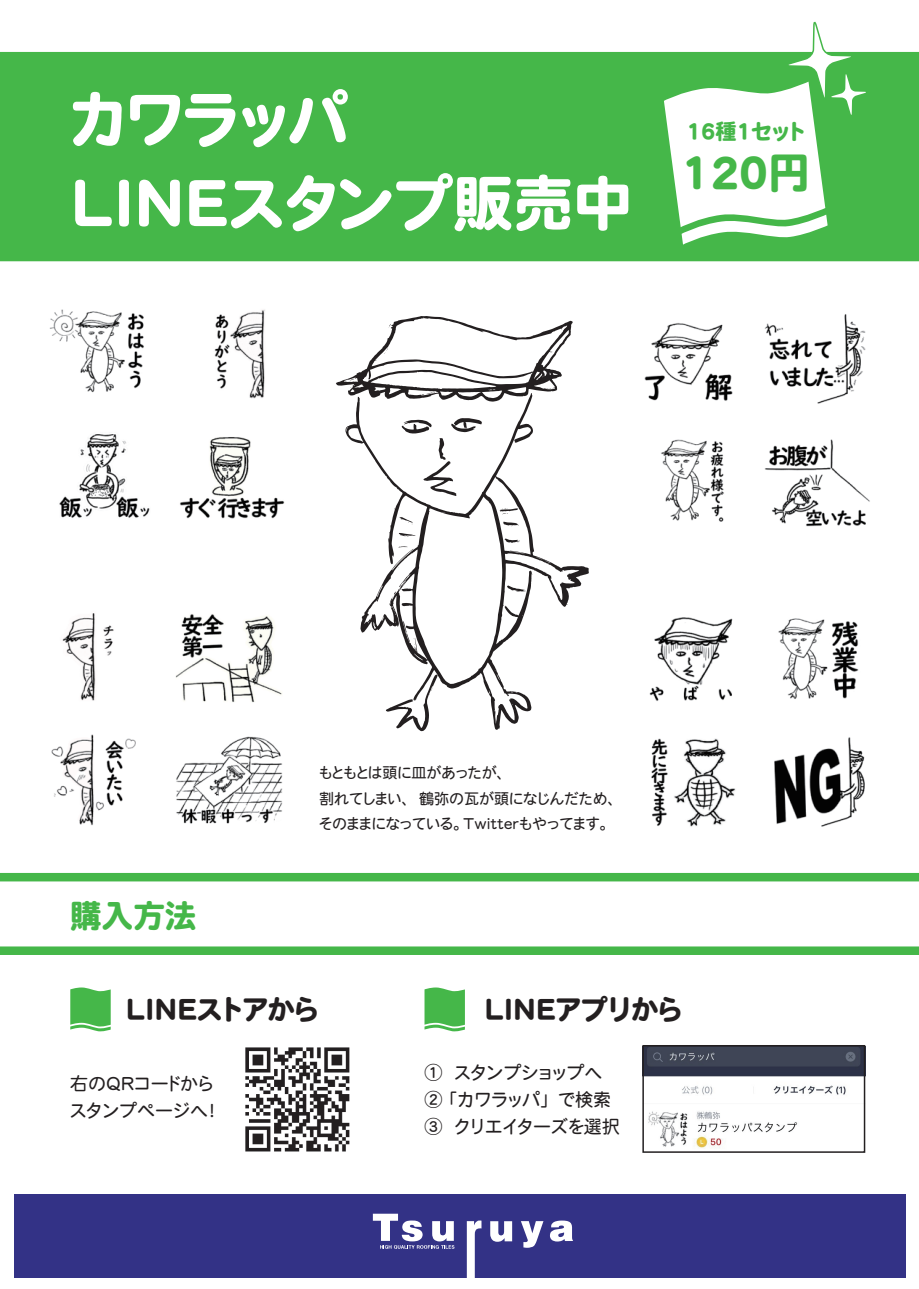
<style>
.page{position:relative;width:919px;height:1289px;background:#fff}
.page>*{position:absolute;margin:0;border:0;box-sizing:border-box;transform-origin:0 0}
.t1{font:60px/84px "HGP Heisei Marugothictai W8";color:#fff}
.t2{font:42px "HGP Heisei Marugothictai W8";color:#45b749}
.t3{font:31.5px "HGP Heisei Marugothictai W8";color:#45b749}
.t4{font:27px "HGP Heisei Marugothictai W8";color:#231f20}
.t5{font:21px "HGP Heisei Marugothictai W8";color:#45b749}
.t6{font:18px/27px "HGP Heisei Marugothictai W4";color:#231f20}
.t7{font:15px/25.5px "HGP Heisei Marugothictai W4";color:#231f20}
</style>
<div class="page">
<div style="left:0;top:52px;width:918px;height:209px;background:#45b749"></div>
<img style="left:245px;top:1047px;width:105px;height:105px">
<svg style="left:0;top:946px;width:918px;height:9px;background:#4fba52"></svg>
<img style="left:49px;top:309px;width:236px;height:210px">
<img style="left:51px;top:613px;width:232px;height:213px">
<img style="left:644px;top:314px;width:226px;height:213px">
<img style="left:649px;top:617px;width:216px;height:210px">
<svg style="left:345px;top:401px;width:244px;height:329px"></svg>
<svg style="left:401px;top:418px;width:81px;height:78px"></svg>
<svg style="left:399px;top:533px;width:17px;height:4px"></svg>
<svg style="left:399px;top:517px;width:14px;height:8px"></svg>
<svg style="left:507px;top:585px;width:18px;height:6px"></svg>
<svg style="left:388px;top:525px;width:3px;height:13px"></svg>
<svg style="left:386px;top:674px;width:51px;height:57px"></svg>
<svg style="left:504px;top:538px;width:16px;height:5px"></svg>
<svg style="left:499px;top:508px;width:19px;height:6px"></svg>
<svg style="left:503px;top:521px;width:16px;height:6px"></svg>
<svg style="left:392px;top:591px;width:4px;height:6px"></svg>
<svg style="left:403px;top:621px;width:12px;height:24px"></svg>
<svg style="left:336px;top:316px;width:236px;height:85px"></svg>
<div style="left:0;top:873px;width:918px;height:8px;background:#45b749"></div>
<svg style="left:663px;top:21px;width:203px;height:224px"></svg>
<div style="left:14px;top:1193px;width:891px;height:84px;background:#333286"></div>
<svg style="left:373px;top:1213px;width:81px;height:35px"></svg>
<svg style="left:467px;top:1220px;width:14px;height:57px"></svg>
<svg style="left:490px;top:1221px;width:22px;height:20px"></svg>
<svg style="left:521px;top:1221px;width:22px;height:26px"></svg>
<svg style="left:550px;top:1220px;width:23px;height:21px"></svg>
<svg style="left:424px;top:987px;width:41px;height:44px;background:#5fc162"></svg>
<svg style="left:70px;top:987px;width:41px;height:44px;background:#5fc162"></svg>
<img style="left:642px;top:1047px;width:223px;height:106px">
<div style="left:642px;top:1044px;width:223px;height:108px;border:2px solid #231f20"></div>
<h1 class="t1" style="left:70px;top:77px;width:564px">カワラッパ<br>ＬＩＮＥスタンプ販売中</h1>
<h3 class="t5" style="left:686px;top:121px;width:120px">１６種１セット</h3>
<h2 class="t2" style="left:681px;top:152px;width:130px">１２０円</h2>
<h3 class="t3" style="left:70px;top:900px;width:128px">購入方法</h3>
<p class="t7" style="left:319px;top:760px;width:300px">もともとは頭に皿があったが、<br>割れてしまい、鶴弥の瓦が頭になじんだため、そのままになっている。Ｔｗｉｔｔｅｒもやってます。</p>
<h3 class="t4" style="left:126px;top:996px;width:194px">ＬＩＮＥストアから</h3>
<h3 class="t4" style="left:484px;top:996px;width:199px">ＬＩＮＥアプリから</h3>
<p class="t6" style="left:70px;top:1069px;width:147px">右のＱＲコードからスタンプページへ！</p>
<p class="t6" style="left:424px;top:1058px;width:197px">①　スタンプショップへ<br>② 「カワラッパ」で検索<br>③　クリエイターズを選択</p>
</div>
